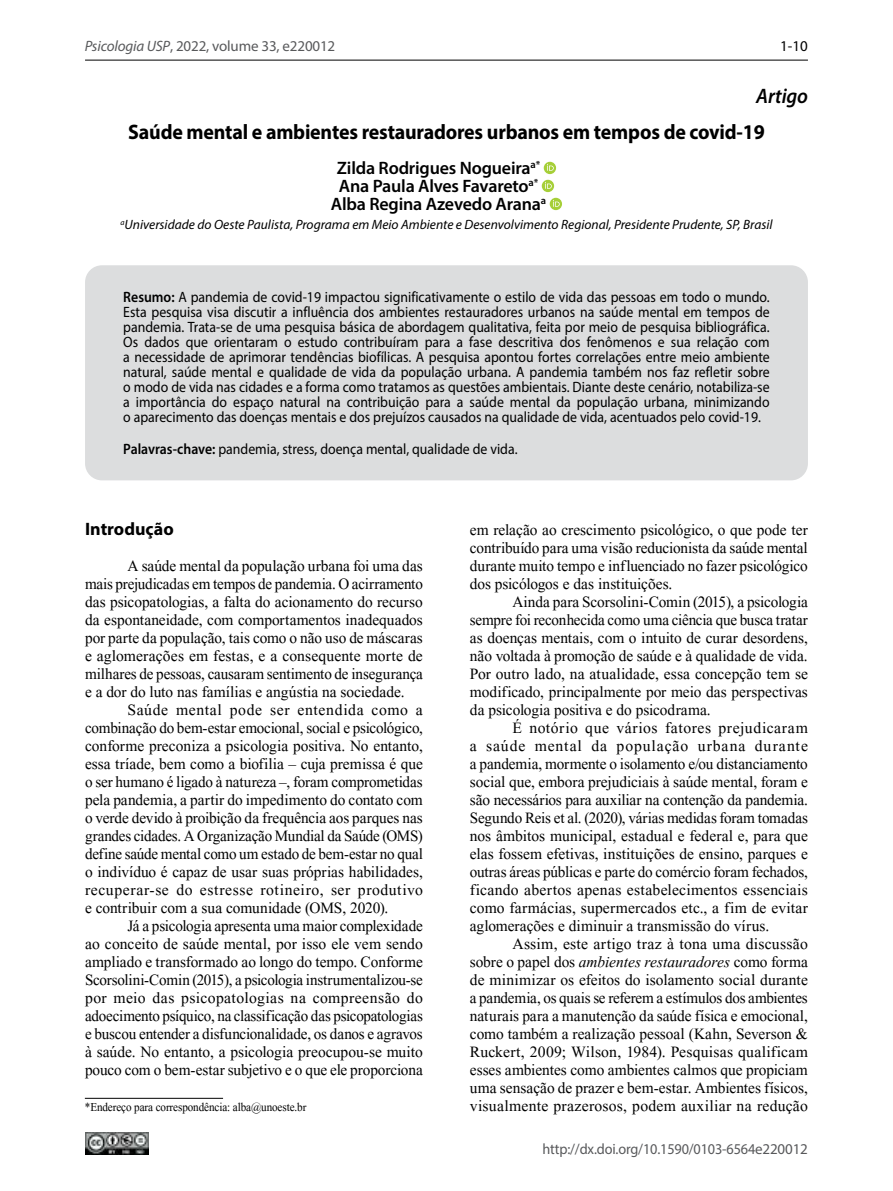
<style>
.page{position:relative;width:893px;height:1191px;background:#fff}
.page>*{position:absolute;margin:0;border:0;box-sizing:border-box;transform-origin:0 0}
.t1{font:700 21px "Myriad Pro";letter-spacing:-.01em;color:#000;scale:.95 1}
.t2{font:italic 600 21px "Myriad Pro";letter-spacing:-.01em;color:#000;scale:.95 1}
.t3{font:19.5px/18px "Aparajita";color:#000;text-align:justify}
.t4{font:19.5px "Aparajita";color:#000;scale:.96 1}
.t5{font:19.5px "Aparajita";letter-spacing:.03em;color:#000}
.t6{font:19.5px "Aparajita";letter-spacing:.02em;color:#000}
.t7{font:600 18px/18px "Myriad Pro";letter-spacing:-.01em;color:#000;text-align:center}
.t8{font:700 18px "Myriad Pro";color:#000}
.t9{font:15px/15px "Myriad Pro";color:#000;text-align:justify;scale:.92 1}
.t10{font:15px "Aparajita";letter-spacing:-.005em;color:#000;scale:.92 1}
.t11{font:15px "Myriad Pro";letter-spacing:-.01em;color:#58595b;scale:.95 1}
.t12{font:15px "Myriad Pro";letter-spacing:-.01em;color:#58595b}
.t13{font:15px "Myriad Pro";color:#000}
.t14{font:italic 13.5px "Myriad Pro";color:#000}
.s1{font-style:italic}
.s2{font-weight:600}
</style>
<div class="page">
<hr style="left:85px;top:60px;width:723px;height:1px;background:#000">
<img style="left:85px;top:1132px;width:63px;height:23px">
<div style="left:85px;top:265px;width:723px;height:215px;background:#dcddde;border-radius:17px"></div>
<div style="left:544px;top:162px;width:12px;height:12px;background:#a6cf38;border-radius:50%"></div>
<svg style="left:547px;top:164px;width:7px;height:7px"></svg>
<div style="left:542px;top:180px;width:12px;height:12px;background:#a6cf38;border-radius:50%"></div>
<svg style="left:545px;top:182px;width:7px;height:7px"></svg>
<div style="left:550px;top:198px;width:12px;height:12px;background:#a6cf38;border-radius:50%"></div>
<svg style="left:553px;top:200px;width:7px;height:7px"></svg>
<hr style="left:85px;top:1098px;width:138px;height:1px;background:#000">
<p class="t12" style="left:85px;top:37px;width:252px"><span class="s1">Psicologia USP</span>, 2022, volume 33, e220012</p>
<p class="t13" style="left:780px;top:37px;width:29px">1-10</p>
<p class="t2" style="left:756px;top:83px;width:56px">Artigo</p>
<p class="t1" style="left:128px;top:118px;width:671px">Saúde mental e ambientes restauradores urbanos em tempos de covid-19</p>
<p class="t7" style="left:331px;top:159px;width:217px">Zilda Rodrigues Nogueira<sup>a*<br></sup>Ana Paula Alves Favareto<sup>a*<br></sup>Alba Regina Azevedo Arana<sup>a</sup></p>
<p class="t14" style="left:120px;top:216px;width:654px"><sup>a</sup>Universidade do Oeste Paulista, Programa em Meio Ambiente e Desenvolvimento Regional, Presidente Prudente, SP, Brasil</p>
<p class="t9" style="left:123px;top:289px;width:704px"><span class="s2">Resumo:</span> A pandemia de covid-19 impactou significativamente o estilo de vida das pessoas em todo o mundo.<br>Esta pesquisa visa discutir a influência dos ambientes restauradores urbanos na saúde mental em tempos de pandemia. Trata-se de uma pesquisa básica de abordagem qualitativa, feita por meio de pesquisa bibliográfica.<br>Os dados que orientaram o estudo contribuíram para a fase descritiva dos fenômenos e sua relação com a necessidade de aprimorar tendências biofílicas. A pesquisa apontou fortes correlações entre meio ambiente natural, saúde mental e qualidade de vida da população urbana. A pandemia também nos faz refletir sobre o modo de vida nas cidades e a forma como tratamos as questões ambientais. Diante deste cenário, notabiliza-se a importância do espaço natural na contribuição para a saúde mental da população urbana, minimizando o aparecimento das doenças mentais e dos prejuízos causados na qualidade de vida, acentuados pelo covid-19.</p>
<p class="t9" style="left:123px;top:441px;width:430px"><span class="s2">Palavras-chave:</span> pandemia, stress, doença mental, qualidade de vida.</p>
<p class="t8" style="left:85px;top:517px;width:90px">Introdução</p>
<p class="t3" style="left:128px;top:558px;width:297px">A saúde mental da população urbana foi uma das</p>
<p class="t4" style="left:85px;top:572px;width:353px">mais prejudicadas em tempos de pandemia. O acirramento</p>
<p class="t3" style="left:85px;top:594px;width:339px">das psicopatologias, a falta do acionamento do recurso</p>
<p class="t3" style="left:85px;top:612px;width:339px">da espontaneidade, com comportamentos inadequados</p>
<p class="t3" style="left:85px;top:630px;width:339px">por parte da população, tais como o não uso de máscaras</p>
<p class="t3" style="left:85px;top:648px;width:339px">e aglomerações em festas, e a consequente morte de</p>
<p class="t4" style="left:85px;top:662px;width:353px">milhares de pessoas, causaram sentimento de insegurança</p>
<p class="t3" style="left:85px;top:684px;width:321px">e a dor do luto nas famílias e angústia na sociedade.</p>
<p class="t5" style="left:128px;top:698px;width:297px">Saúde mental pode ser entendida como a</p>
<p class="t4" style="left:85px;top:716px;width:353px">combinação do bem-estar emocional, social e psicológico,</p>
<p class="t3" style="left:85px;top:738px;width:339px">conforme preconiza a psicologia positiva. No entanto,</p>
<p class="t3" style="left:85px;top:756px;width:339px">essa tríade, bem como a biofilia – cuja premissa é que</p>
<p class="t3" style="left:85px;top:774px;width:339px">o ser humano é ligado à natureza –, foram comprometidas</p>
<p class="t3" style="left:85px;top:792px;width:339px">pela pandemia, a partir do impedimento do contato com</p>
<p class="t3" style="left:85px;top:810px;width:339px">o verde devido à proibição da frequência aos parques nas</p>
<p class="t4" style="left:85px;top:824px;width:353px">grandes cidades. A Organização Mundial da Saúde (OMS)</p>
<p class="t4" style="left:85px;top:842px;width:354px">define saúde mental como um estado de bem-estar no qual</p>
<p class="t3" style="left:85px;top:864px;width:339px">o indivíduo é capaz de usar suas próprias habilidades,</p>
<p class="t5" style="left:85px;top:878px;width:339px">recuperar-se do estresse rotineiro, ser produtivo</p>
<p class="t3" style="left:85px;top:900px;width:305px">e contribuir com a sua comunidade (OMS, 2020).</p>
<p class="t3" style="left:128px;top:918px;width:297px">Já a psicologia apresenta uma maior complexidade</p>
<p class="t3" style="left:85px;top:936px;width:339px">ao conceito de saúde mental, por isso ele vem sendo</p>
<p class="t3" style="left:85px;top:954px;width:339px">ampliado e transformado ao longo do tempo. Conforme</p>
<p class="t4" style="left:85px;top:968px;width:353px">Scorsolini-Comin (2015), a psicologia instrumentalizou-se</p>
<p class="t6" style="left:85px;top:986px;width:339px">por meio das psicopatologias na compreensão do</p>
<p class="t4" style="left:85px;top:1004px;width:353px">adoecimento psíquico, na classificação das psicopatologias</p>
<p class="t4" style="left:85px;top:1022px;width:353px">e buscou entender a disfuncionalidade, os danos e agravos</p>
<p class="t3" style="left:85px;top:1044px;width:339px">à saúde. No entanto, a psicologia preocupou-se muito</p>
<p class="t3" style="left:85px;top:1062px;width:339px">pouco com o bem-estar subjetivo e o que ele proporciona</p>
<p class="t10" style="left:85px;top:1098px;width:242px">*Endereço para correspondência: alba@unoeste.br</p>
<p class="t3" style="left:470px;top:522px;width:340px">em relação ao crescimento psicológico, o que pode ter contribuído para uma visão reducionista da saúde mental durante muito tempo e influenciado no fazer psicológico dos psicólogos e das instituições.</p>
<p class="t3" style="left:470px;top:594px;width:340px;text-indent:43px">Ainda para Scorsolini-Comin (2015), a psicologia sempre foi reconhecida como uma ciência que busca tratar as doenças mentais, com o intuito de curar desordens, não voltada à promoção de saúde e à qualidade de vida.<br>Por outro lado, na atualidade, essa concepção tem se modificado, principalmente por meio das perspectivas da psicologia positiva e do psicodrama.</p>
<p class="t3" style="left:470px;top:720px;width:340px;text-indent:43px">É notório que vários fatores prejudicaram a saúde mental da população urbana durante a pandemia, mormente o isolamento e/ou distanciamento social que, embora prejudiciais à saúde mental, foram e são necessários para auxiliar na contenção da pandemia.<br>Segundo Reis et al. (2020), várias medidas foram tomadas nos âmbitos municipal, estadual e federal e, para que elas fossem efetivas, instituições de ensino, parques e outras áreas públicas e parte do comércio foram fechados, ficando abertos apenas estabelecimentos essenciais como farmácias, supermercados etc., a fim de evitar aglomerações e diminuir a transmissão do vírus.</p>
<p class="t3" style="left:470px;top:936px;width:340px;text-indent:43px">Assim, este artigo traz à tona uma discussão sobre o papel dos <span class="s1">ambientes restauradores</span> como forma de minimizar os efeitos do isolamento social durante a pandemia, os quais se referem a estímulos dos ambientes naturais para a manutenção da saúde física e emocional, como também a realização pessoal (Kahn, Severson &amp; Ruckert, 2009; Wilson, 1984). Pesquisas qualificam esses ambientes como ambientes calmos que propiciam uma sensação de prazer e bem-estar. Ambientes físicos, visualmente prazerosos, podem auxiliar na redução</p>
<p class="t11" style="left:542px;top:1139px;width:281px">http://dx.doi.org/10.1590/0103-6564e220012</p>
</div>
